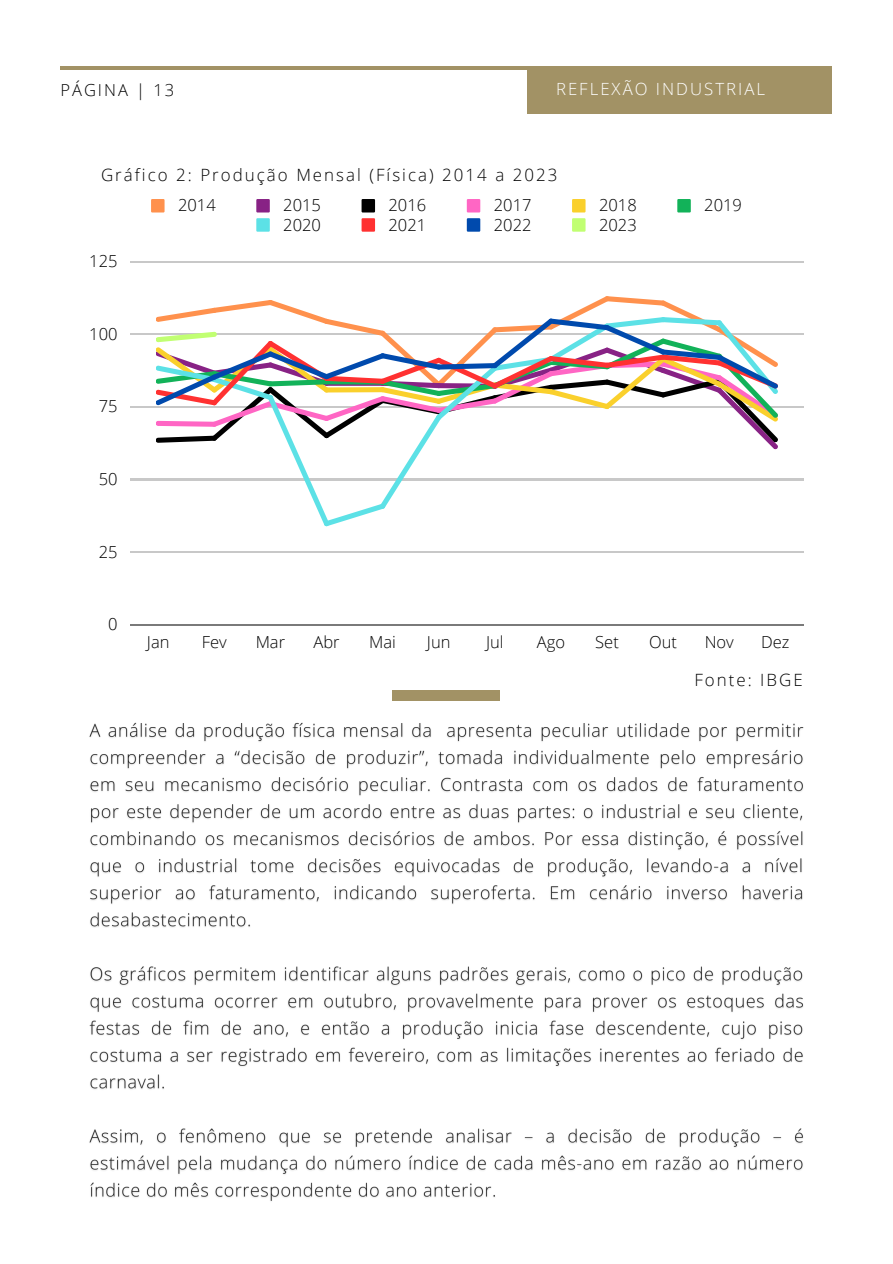
<style>
.page{position:relative;width:893px;height:1264px;background:#fff}
.page>*{position:absolute;margin:0;border:0;box-sizing:border-box;transform-origin:0 0}
.t1{font:300 16.95px "Open Sans";letter-spacing:.12em;color:#000}
.t2{font:300 16.8px "Open Sans";letter-spacing:.12em;color:#fff}
.t3{font:300 16.5px "Open Sans";color:#000}
.t4{font:300 16.5px "Open Sans";letter-spacing:.12em;color:#000}
</style>
<div class="page">
<hr style="left:60px;top:66px;width:770px;height:4px;background:#a29265">
<div style="left:527px;top:66px;width:305px;height:47px;background:#a29265"></div>
<div style="left:151px;top:199px;width:13px;height:13px;background:#ff914d"></div>
<div style="left:256px;top:199px;width:14px;height:13px;background:#882285"></div>
<div style="left:361px;top:199px;width:14px;height:13px;background:#000"></div>
<div style="left:467px;top:199px;width:13px;height:13px;background:#ff66c4"></div>
<div style="left:572px;top:199px;width:13px;height:13px;background:#fad02c"></div>
<div style="left:677px;top:199px;width:13px;height:13px;background:#12b259"></div>
<div style="left:256px;top:218px;width:14px;height:14px;background:#5ce1e6"></div>
<div style="left:361px;top:218px;width:14px;height:14px;background:#ff3131"></div>
<div style="left:467px;top:218px;width:13px;height:14px;background:#004aad"></div>
<div style="left:572px;top:218px;width:13px;height:14px;background:#c1ff72"></div>
<hr style="left:130px;top:261px;width:673px;height:1px;background:#222">
<hr style="left:130px;top:333px;width:673px;height:2px;background:#222">
<hr style="left:130px;top:406px;width:673px;height:1px;background:#222">
<hr style="left:130px;top:479px;width:673px;height:1px;background:#222">
<hr style="left:130px;top:551px;width:673px;height:1px;background:#222">
<hr style="left:130px;top:624px;width:673px;height:1px;background:#222">
<svg style="left:156px;top:296px;width:621px;height:230px"></svg>
<div style="left:392px;top:690px;width:108px;height:10px;background:#a29265"></div>
<img style="left:89px;top:722px;width:715px;height:479px">
<p class="t4" style="left:60px;top:79px;width:115px">PÁGINA | 13</p>
<p class="t2" style="left:556px;top:77px;width:210px">REFLEXÃO INDUSTRIAL</p>
<p class="t1" style="left:101px;top:163px;width:458px">Gráfico 2: Produção Mensal (Física) 2014 a 2023</p>
<p class="t3" style="left:89px;top:249px;width:30px">125</p>
<p class="t3" style="left:89px;top:322px;width:30px">100</p>
<p class="t3" style="left:99px;top:395px;width:20px">75</p>
<p class="t3" style="left:99px;top:467px;width:20px">50</p>
<p class="t3" style="left:99px;top:540px;width:20px">25</p>
<p class="t3" style="left:108px;top:612px;width:11px">0</p>
<p class="t3" style="left:178px;top:194px;width:39px">2014</p>
<p class="t3" style="left:283px;top:194px;width:39px">2015</p>
<p class="t3" style="left:388px;top:194px;width:39px">2016</p>
<p class="t3" style="left:493px;top:194px;width:39px">2017</p>
<p class="t3" style="left:599px;top:194px;width:39px">2018</p>
<p class="t3" style="left:704px;top:194px;width:39px">2019</p>
<p class="t3" style="left:283px;top:213px;width:39px">2020</p>
<p class="t3" style="left:388px;top:213px;width:39px">2021</p>
<p class="t3" style="left:493px;top:213px;width:39px">2022</p>
<p class="t3" style="left:599px;top:213px;width:39px">2023</p>
<p class="t3" style="left:147px;top:630px;width:24px">Jan</p>
<p class="t3" style="left:202px;top:630px;width:26px">Fev</p>
<p class="t3" style="left:256px;top:630px;width:31px">Mar</p>
<p class="t3" style="left:313px;top:630px;width:28px">Abr</p>
<p class="t3" style="left:369px;top:630px;width:28px">Mai</p>
<p class="t3" style="left:427px;top:630px;width:25px">Jun</p>
<p class="t3" style="left:486px;top:630px;width:19px">Jul</p>
<p class="t3" style="left:537px;top:630px;width:30px">Ago</p>
<p class="t3" style="left:595px;top:630px;width:25px">Set</p>
<p class="t3" style="left:649px;top:630px;width:29px">Out</p>
<p class="t3" style="left:704px;top:630px;width:31px">Nov</p>
<p class="t3" style="left:761px;top:630px;width:30px">Dez</p>
<p class="t1" style="left:694px;top:668px;width:110px">Fonte: IBGE</p>
</div>
